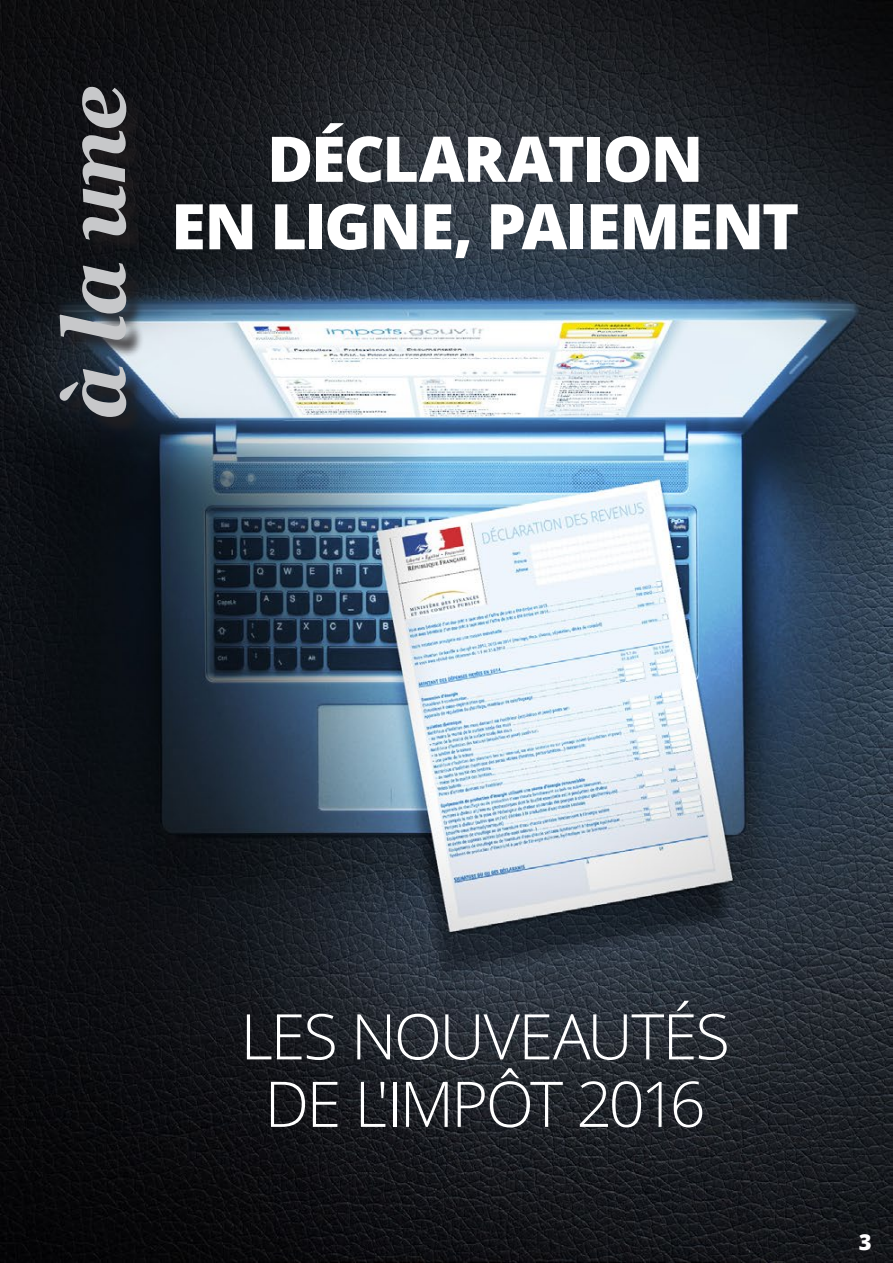
<style>
.page{position:relative;width:893px;height:1263px;background:#fff}
.page>*{position:absolute;margin:0;border:0;box-sizing:border-box;transform-origin:0 0}
.t1{font:italic 700 86.4px "Georgia";color:#c7c8ca;scale:.95 1}
.t2{font:800 63px/67.5px "Open Sans";color:#fff}
.t3{font:300 63px/67.5px "Open Sans";letter-spacing:-.06em;color:#fff}
.t4{font:800 22.05px "Open Sans";color:#fff}
</style>
<div class="page">
<img style="left:0;top:0;width:893px;height:1263px">
<div style="left:62px;top:89px;width:83px;height:347px;background:#231f20;opacity:.75"></div>
<h1 class="t1" style="left:31px;top:420px;width:354px;rotate:-90deg">à la une</h1>
<p class="t2" style="left:171px;top:122px;width:252px;text-indent:96px">DéCLARATION<br>EN LIGNE</p>
<p class="t2" style="left:454px;top:189px;width:73px">, PAIEMENT</p>
<p class="t3" style="left:265px;top:1001px;width:443px;text-indent:-24px">leS NOUVEAUTÉS<br>DE L'IMPÔT 2016</p>
<p class="t4" style="left:859px;top:1225px;width:14px">3</p>
</div>
